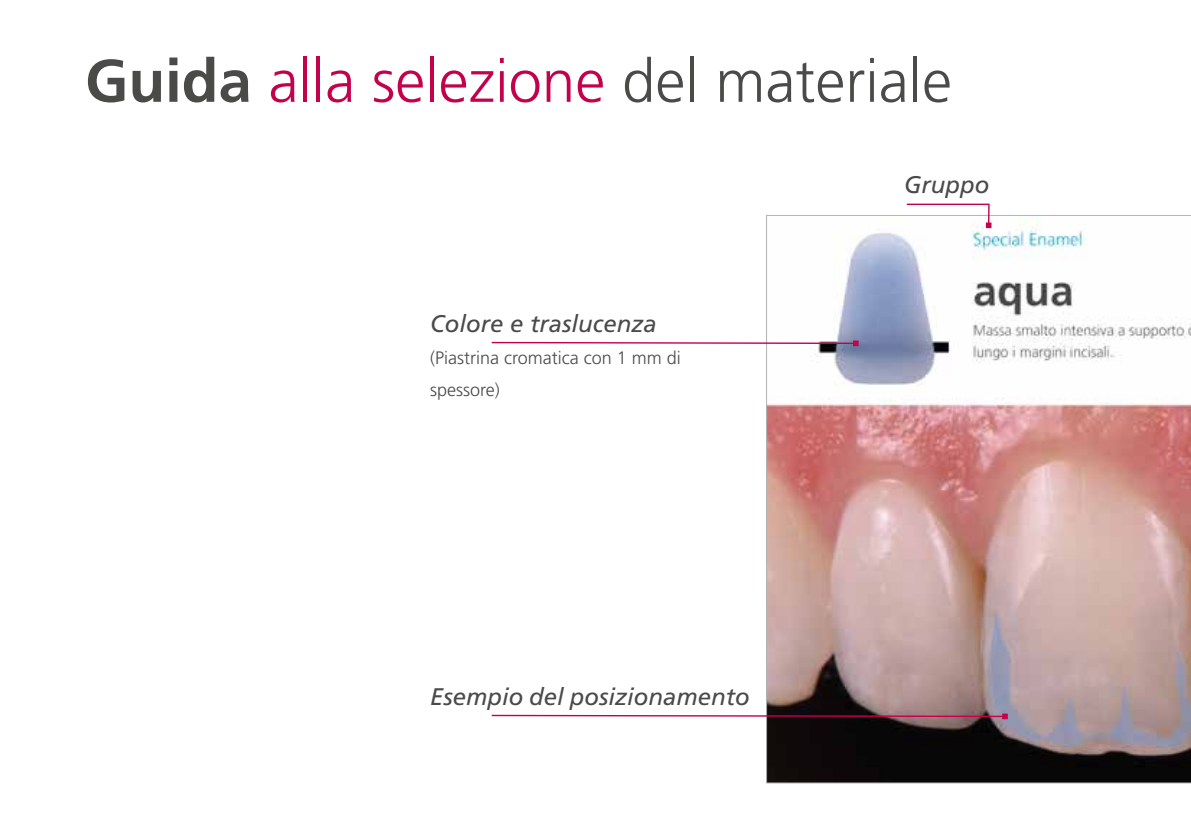
<style>
.page{position:relative;width:1191px;height:840px;background:#fff}
.page>*{position:absolute;margin:0;border:0;box-sizing:border-box;transform-origin:0 0}
.t1{font:300 60px "Frutiger";color:#c4014b}
.t2{font:italic 24px "Frutiger";color:#4a4a49}
.t3{font:300 18px/32px "Frutiger";color:#4a4a49}
.s1{font-weight:700;color:#4a4a49}
.s2{color:#4a4a49}
</style>
<div class="page">
<img style="left:766px;top:215px;width:425px;height:567px">
<svg style="left:491px;top:713px;width:516px;height:5px"></svg>
<svg style="left:491px;top:340px;width:367px;height:6px"></svg>
<svg style="left:905px;top:203px;width:86px;height:25px"></svg>
<h1 class="t1" style="left:85px;top:47px;width:868px"><span class="s1">Guida</span> alla selezione <span class="s2">del materiale</span></h1>
<p class="t2" style="left:430px;top:309px;width:228px">Colore e traslucenza</p>
<p class="t3" style="left:430px;top:342px;width:252px">(Piastrina cromatica con 1 mm di spessore)</p>
<p class="t2" style="left:430px;top:682px;width:321px">Esempio del posizionamento</p>
<p class="t2" style="left:904px;top:170px;width:87px">Gruppo</p>
</div>
